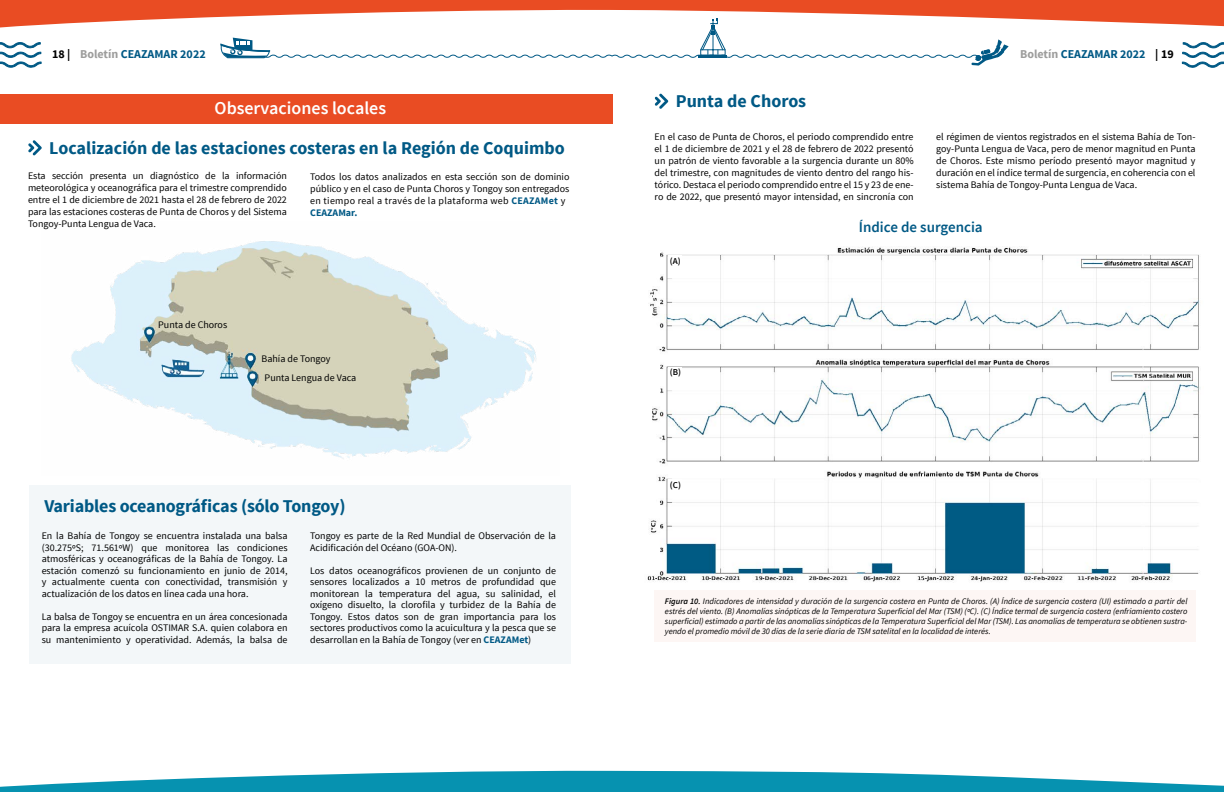
<style>
.page{position:relative;width:1224px;height:792px;background:#fff}
.page>*{position:absolute;margin:0;border:0;box-sizing:border-box;transform-origin:0 0}
.t1{font:700 18px "Source Sans Pro";color:#005985}
.t2{font:600 18px "Source Sans Pro";color:#fff}
.t3{font:600 15px "Source Sans Pro";color:#005985}
.t4{font:700 12px "Source Sans Pro";color:#005985}
.t5{font:10px/12px "Source Sans Pro";color:#000;text-align:justify}
.t6{font:600 9px "Source Sans Pro";color:#000}
.t7{font:italic 8.5px/10px "Source Sans Pro";color:#000;text-align:justify}
.s1{color:#000}
.s2{color:#9d9d9c}
.s3{font-weight:700;color:#005985}
.s4{font-weight:600}
</style>
<div class="page">
<div style="left:30px;top:485px;width:541px;height:178px;background:#f3f7f9"></div>
<svg style="left:0;top:770px;width:1224px;height:22px"></svg>
<svg style="left:0;top:0;width:1224px;height:68px"></svg>
<img style="left:71px;top:241px;width:465px;height:218px">
<div style="left:0;top:94px;width:613px;height:30px;background:#e94c23"></div>
<svg style="left:28px;top:140px;width:14px;height:16px"></svg>
<svg style="left:655px;top:94px;width:13px;height:15px"></svg>
<img style="left:647px;top:247px;width:554px;height:335px">
<div style="left:655px;top:590px;width:541px;height:52px;background:#fdf6f4"></div>
<div style="left:668px;top:256px;width:14px;height:11px;background:#fff"></div>
<div style="left:669px;top:367px;width:13px;height:12px;background:#fff"></div>
<div style="left:669px;top:480px;width:13px;height:11px;background:#fff"></div>
<p class="t4" style="left:52px;top:46px;width:155px"><span class="s1">18 |</span> <span class="s2">Boletín</span> CEAZAMAR 2022</p>
<p class="t4" style="left:1020px;top:46px;width:155px"><span class="s2">Boletín</span> CEAZAMAR 2022 <span class="s1">| 19</span></p>
<h1 class="t2" style="left:215px;top:97px;width:173px">Observaciones locales</h1>
<h1 class="t1" style="left:49px;top:136px;width:517px">Localización de las estaciones costeras en la Región de Coquimbo</h1>
<p class="t5" style="left:28px;top:170px;width:260px">Esta sección presenta un diagnóstico de la información meteorológica y oceanográfica para el trimestre comprendido entre el 1 de diciembre de 2021 hasta el 28 de febrero de 2022 para las estaciones costeras de Punta de Choros y del Sistema Tongoy-Punta Lengua de Vaca.</p>
<p class="t5" style="left:310px;top:171px;width:261px;text-align:left">Todos los datos analizados en esta sección son de dominio público y en el caso de Punta Choros y Tongoy son entregados en tiempo real a través de la plataforma web <span class="s3">CEAZAMet</span> y <span class="s3">CEAZAMar.</span></p>
<p class="t5" style="left:158px;top:319px;width:70px">Punta de Choros</p>
<p class="t5" style="left:262px;top:353px;width:71px">Bahía de Tongoy</p>
<p class="t5" style="left:265px;top:372px;width:93px">Punta Lengua de Vaca</p>
<h1 class="t1" style="left:44px;top:495px;width:303px">Variables oceanográficas (sólo Tongoy)</h1>
<p class="t5" style="left:42px;top:530px;width:247px;line-height:11.5px">En la Bahía de Tongoy se encuentra instalada una balsa (30.275ºS; 71.561ºW) que monitorea las condiciones atmosféricas y oceanográficas de la Bahía de Tongoy. La estación comenzó su funcionamiento en junio de 2014, y actualmente cuenta con conectividad, transmisión y actualización de los datos en línea cada una hora.</p>
<p class="t5" style="left:42px;top:611px;width:247px;line-height:11.5px">La balsa de Tongoy se encuentra en un área concesionada para la empresa acuícola OSTIMAR S.A. quien colabora en su mantenimiento y operatividad. Además, la balsa de</p>
<p class="t5" style="left:310px;top:530px;width:247px;line-height:11.5px">Tongoy es parte de la Red Mundial de Observación de la<br>Acidificación del Océano (GOA-ON).</p>
<p class="t5" style="left:310px;top:565px;width:247px;line-height:11.5px">Los datos oceanográficos provienen de un conjunto de sensores localizados a 10 metros de profundidad que monitorean la temperatura del agua, su salinidad, el oxígeno disuelto, la clorofila y turbidez de la Bahía de Tongoy. Estos datos son de gran importancia para los sectores productivos como la acuicultura y la pesca que se desarrollan en la Bahía de Tongoy (ver en <span class="s3">CEAZAMet</span>)</p>
<h1 class="t1" style="left:676px;top:90px;width:132px">Punta de Choros</h1>
<p class="t5" style="left:655px;top:130px;width:260px">En el caso de Punta de Choros, el periodo comprendido entre el 1 de diciembre de 2021 y el 28 de febrero de 2022 presentó un patrón de viento favorable a la surgencia durante un 80% del trimestre, con magnitudes de viento dentro del rango his&shy;tórico. Destaca el periodo comprendido entre el 15 y 23 de ene&shy;ro de 2022, que presentó mayor intensidad, en sincronía con</p>
<p class="t5" style="left:936px;top:130px;width:261px">el régimen de vientos registrados en el sistema Bahía de Ton&shy;goy-Punta Lengua de Vaca, pero de menor magnitud en Punta de Choros. Este mismo período presentó mayor magnitud y duración en el índice termal de surgencia, en coherencia con el sistema Bahía de Tongoy-Punta Lengua de Vaca.</p>
<h2 class="t3" style="left:859px;top:218px;width:125px">Índice de surgencia</h2>
<p class="t6" style="left:670px;top:255px;width:12px">(A)</p>
<p class="t6" style="left:670px;top:367px;width:13px">(B)</p>
<p class="t6" style="left:670px;top:479px;width:12px">(C)</p>
<p class="t7" style="left:665px;top:596px;width:524px"><span class="s4">Figura 10.</span> Indicadores de intensidad y duración de la surgencia costera en Punta de Choros. (A) Índice de surgencia costera (UI) estimado a partir del estrés del viento. (B) Anomalías sinópticas de la Temperatura Superficial del Mar (TSM) (ºC). (C) Índice termal de surgencia costera (enfriamiento costero superficial) estimado a partir de las anomalías sinópticas de la Temperatura Superficial del Mar (TSM). Las anomalías de temperatura se obtienen sustra&shy;yendo el promedio móvil de 30 días de la serie diaria de TSM satelital en la localidad de interés.</p>
</div>
